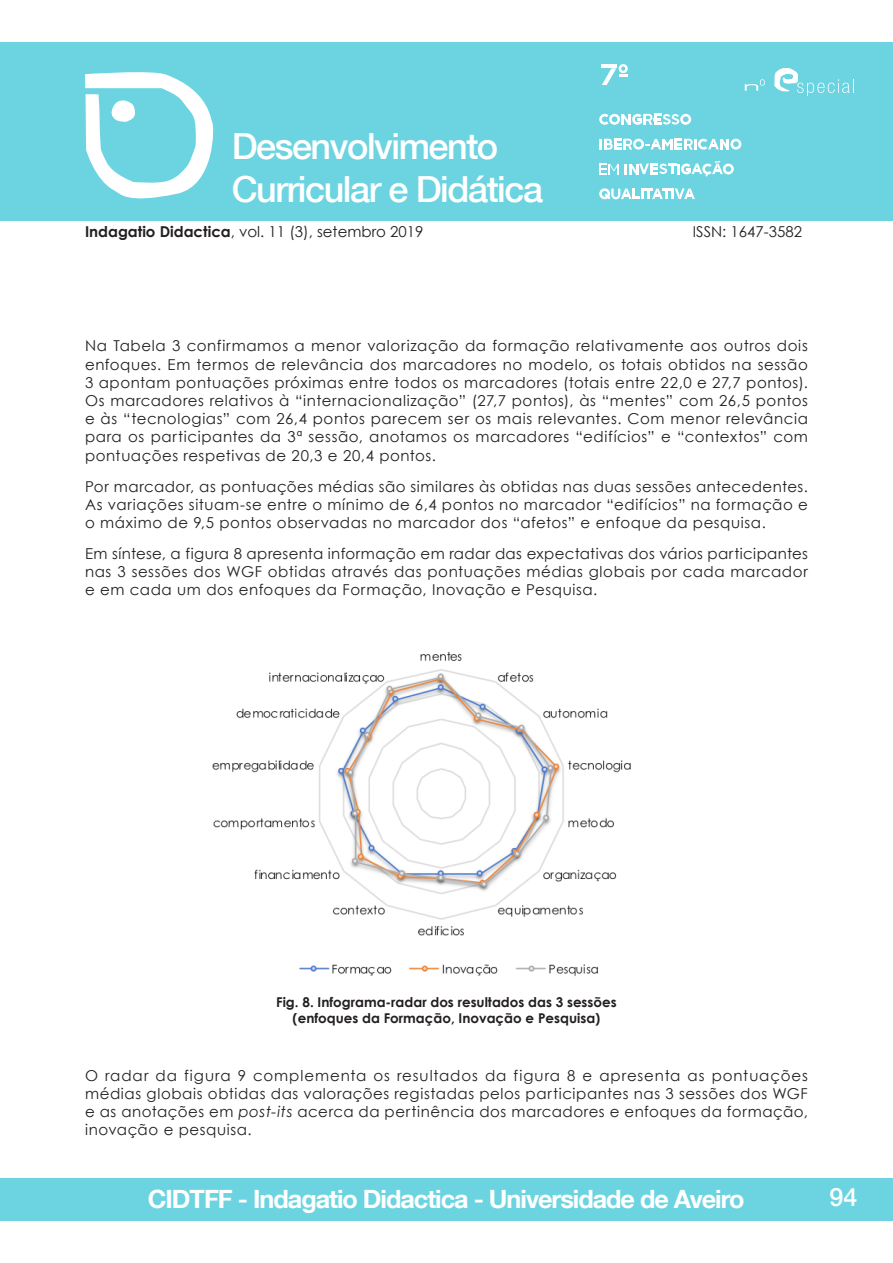
<style>
.page{position:relative;width:893px;height:1263px;background:#fff}
.page>*{position:absolute;margin:0;border:0;box-sizing:border-box;transform-origin:0 0}
.t1{font:500 36px/43.2px "Helvetica Neue LT Com";letter-spacing:-.04em;color:#fff}
.t2{font:700 25.2px "Helvetica Neue LT Com";letter-spacing:-.04em;color:#fff}
.t3{font:500 25.2px "Helvetica Neue LT Com";color:#fff}
.paragrafos{font:15px/18.1px "Century Gothic";letter-spacing:.035em;color:#231f20;text-align:justify}
.paragrafos-2{font:15px "Century Gothic";color:#231f20}
.LEGENDA{font:700 13.5px/16.6px "Century Gothic";color:#231f20;text-align:center}
.s1{font-weight:700}
.s2{font-style:italic}
</style>
<div class="page">
<div style="left:0;top:1178px;width:893px;height:42px;background:#6cd4e1"></div>
<div style="left:0;top:43px;width:893px;height:178px;background:#6cd4e1"></div>
<svg style="left:85px;top:72px;width:129px;height:127px"></svg>
<svg style="left:774px;top:68px;width:80px;height:28px"></svg>
<svg style="left:745px;top:79px;width:20px;height:12px"></svg>
<svg style="left:619px;top:64px;width:9px;height:9px"></svg>
<hr style="left:601px;top:64px;width:15px;height:4px;background:#fff">
<svg style="left:602px;top:66px;width:25px;height:19px"></svg>
<div style="left:680px;top:114px;width:11px;height:11px;background:#fff;border-radius:50%"></div>
<svg style="left:599px;top:188px;width:11px;height:11px"></svg>
<div style="left:730px;top:139px;width:11px;height:11px;background:#fff;border-radius:50%"></div>
<div style="left:723px;top:164px;width:11px;height:10px;background:#fff;border-radius:50%"></div>
<svg style="left:602px;top:188px;width:93px;height:11px"></svg>
<svg style="left:599px;top:114px;width:90px;height:11px"></svg>
<svg style="left:599px;top:139px;width:140px;height:11px"></svg>
<svg style="left:600px;top:163px;width:19px;height:12px"></svg>
<svg style="left:625px;top:161px;width:106px;height:16px"></svg>
<img style="left:212px;top:651px;width:419px;height:325px">
<h1 class="t1" style="left:232px;top:124px;width:313px">Desenvolvimento<br>Curricular e Didática</h1>
<p class="paragrafos-2" style="left:85px;top:221px;width:340px"><span class="s1">Indagatio Didactica</span>, vol. 11 (3), setembro 2019</p>
<p class="paragrafos-2" style="left:693px;top:221px;width:111px">ISSN: 1647-3582</p>
<p class="paragrafos" style="left:85px;top:337px;width:724px">Na Tabela 3 confirmamos a menor valorização da formação relativamente aos outros dois enfoques. Em termos de relevância dos marcadores no modelo, os totais obtidos na sessão 3 apontam pontuações próximas entre todos os marcadores (totais entre 22,0 e 27,7 pontos).<br>Os marcadores relativos à “internacionalização” (27,7 pontos), às “mentes” com 26,5 pontos e às “tecnologias” com 26,4 pontos parecem ser os mais relevantes. Com menor relevância para os participantes da 3ª sessão, anotamos os marcadores “edifícios” e “contextos” com pontuações respetivas de 20,3 e 20,4 pontos.</p>
<p class="paragrafos" style="left:85px;top:477px;width:724px">Por marcador, as pontuações médias são similares às obtidas nas duas sessões antecedentes.<br>As variações situam-se entre o mínimo de 6,4 pontos no marcador “edifícios” na formação e o máximo de 9,5 pontos observadas no marcador dos “afetos” e enfoque da pesquisa.</p>
<p class="paragrafos" style="left:85px;top:544px;width:724px">Em síntese, a figura 8 apresenta informação em radar das expectativas dos vários participantes nas 3 sessões dos WGF obtidas através das pontuações médias globais por cada marcador e em cada um dos enfoques da Formação, Inovação e Pesquisa.</p>
<p class="LEGENDA" style="left:276px;top:993px;width:342px">Fig. 8. Infograma-radar dos resultados das 3 sessões (enfoques da Formação, Inovação e Pesquisa)</p>
<p class="paragrafos" style="left:85px;top:1066px;width:724px">O radar da figura 9 complementa os resultados da figura 8 e apresenta as pontuações médias globais obtidas das valorações registadas pelos participantes nas 3 sessões dos WGF e as anotações em <span class="s2">post-its</span> acerca da pertinência dos marcadores e enfoques da formação, inovação e pesquisa.</p>
<h2 class="t2" style="left:148px;top:1183px;width:598px">CIDTFF - Indagatio Didactica - Universidade de Aveiro</h2>
<h2 class="t3" style="left:829px;top:1181px;width:30px">94</h2>
</div>
